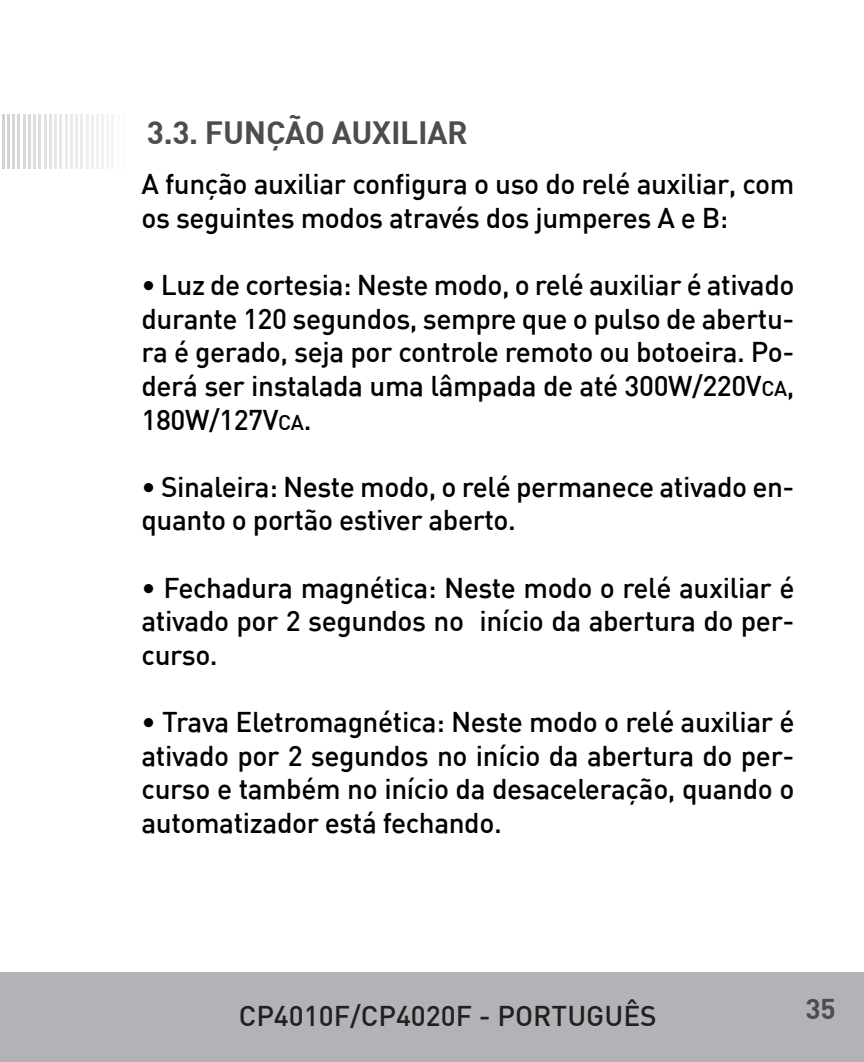
<style>
.page{position:relative;width:864px;height:1062px;background:#fff}
.page>*{position:absolute;margin:0;border:0;box-sizing:border-box;transform-origin:0 0}
.t1{font:700 31.5px "DIN";letter-spacing:-.01em;color:#4d4d4d}
.t2{font:500 28px/33.6px "DIN";letter-spacing:-.015em;color:#000;text-align:justify}
.t3{font:500 28px "DIN";color:#231f20}
.t4{font:700 28px "DIN";color:#4d4d4d}
.s1{font-size:21px}
</style>
<div class="page">
<hr style="left:0;top:972px;width:2px;height:90px;background:#b2b3b7">
<div style="left:2px;top:972px;width:861px;height:90px;background:#b2b3b7"></div>
<hr style="left:102px;top:114px;width:2px;height:55px;background:#f0f1f2">
<hr style="left:96px;top:114px;width:3px;height:55px;background:#f0f1f2">
<hr style="left:122px;top:114px;width:3px;height:55px;background:#fafafa">
<hr style="left:117px;top:114px;width:2px;height:55px;background:#fafafa">
<hr style="left:112px;top:114px;width:2px;height:55px;background:#f5f5f6">
<hr style="left:106px;top:114px;width:3px;height:55px;background:#f5f5f6">
<hr style="left:91px;top:114px;width:3px;height:55px;background:#eeeeef">
<hr style="left:86px;top:114px;width:2px;height:55px;background:#eeeeef">
<hr style="left:81px;top:114px;width:2px;height:55px;background:#ececee">
<hr style="left:75px;top:114px;width:3px;height:55px;background:#ececee">
<hr style="left:70px;top:114px;width:3px;height:55px;background:#e9eaeb">
<hr style="left:65px;top:114px;width:2px;height:55px;background:#e9eaeb">
<hr style="left:60px;top:114px;width:2px;height:55px;background:#e6e7e9">
<hr style="left:54px;top:114px;width:3px;height:55px;background:#e6e7e9">
<hr style="left:49px;top:114px;width:3px;height:55px;background:#e1e2e4">
<hr style="left:44px;top:114px;width:2px;height:55px;background:#e1e2e4">
<hr style="left:39px;top:114px;width:2px;height:55px;background:#dddee0">
<hr style="left:33px;top:114px;width:3px;height:55px;background:#dddee0">
<hr style="left:28px;top:114px;width:3px;height:55px;background:#d9dadc">
<hr style="left:23px;top:114px;width:2px;height:55px;background:#d9dadc">
<hr style="left:18px;top:114px;width:2px;height:55px;background:#d5d6d8">
<hr style="left:12px;top:114px;width:3px;height:55px;background:#d5d6d8">
<hr style="left:7px;top:114px;width:3px;height:55px;background:#d1d2d4">
<hr style="left:2px;top:114px;width:2px;height:55px;background:#d1d2d4">
<p class="t1" style="left:147px;top:112px;width:322px">3.3. FUNÇÃO AUXILIAR</p>
<p class="t2" style="left:141px;top:166px;width:654px">A função auxiliar configura o uso do relé auxiliar, com os seguintes modos através dos jumperes A e B:</p>
<p class="t2" style="left:141px;top:267px;width:654px">• Luz de cortesia: Neste modo, o relé auxiliar é ativado durante 120 segundos, sempre que o pulso de abertu&shy;ra é gerado, seja por controle remoto ou botoeira. Po&shy;derá ser instalada uma lâmpada de até 300W/220V<span class="s1">CA</span>, 180W/127V<span class="s1">CA</span>.</p>
<p class="t2" style="left:141px;top:469px;width:654px">• Sinaleira: Neste modo, o relé permanece ativado en&shy;quanto o portão estiver aberto.</p>
<p class="t2" style="left:141px;top:570px;width:654px">• Fechadura magnética: Neste modo o relé auxiliar é ativado por 2 segundos no início da abertura do per&shy;curso.</p>
<p class="t2" style="left:141px;top:704px;width:654px">• Trava Eletromagnética: Neste modo o relé auxiliar é ativado por 2 segundos no início da abertura do per&shy;curso e também no início da desaceleração, quando o automatizador está fechando.</p>
<p class="t3" style="left:239px;top:998px;width:419px">CP4010F/CP4020F - PORTUGUÊS</p>
<p class="t4" style="left:805px;top:991px;width:32px">35</p>
</div>
